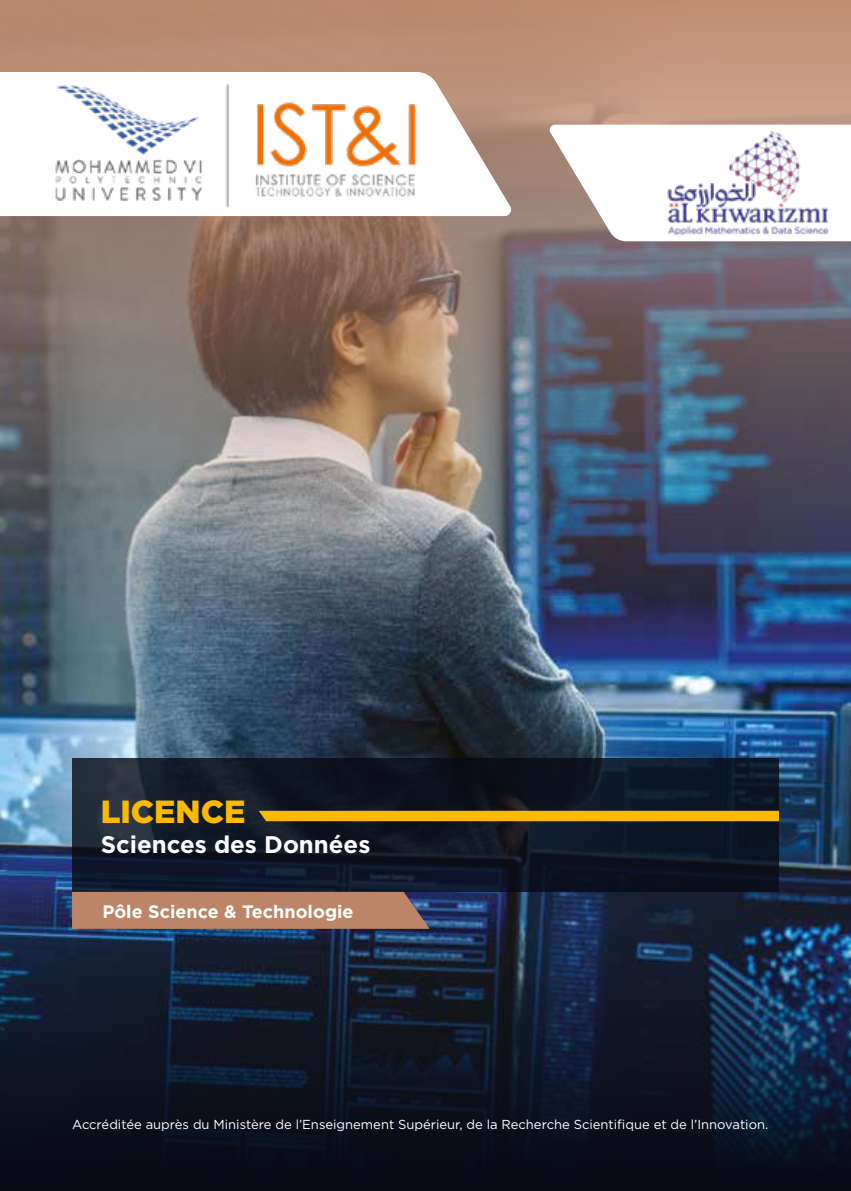
<style>
.page{position:relative;width:851px;height:1191px;background:#fff}
.page>*{position:absolute;margin:0;border:0;box-sizing:border-box;transform-origin:0 0}
.t1{font:900 32px "Gotham";color:#fbba00}
.t2{font:700 24px "Gotham";color:#fff}
.t3{font:700 18px "Gotham";color:#fff}
.t4{font:13px "Gotham";color:#fff}
</style>
<div class="page">
<img style="left:0;top:724px;width:850px;height:204px">
<svg style="left:0;top:928px;width:850px;height:263px;background:#101b2e"></svg>
<img style="left:0;top:0;width:850px;height:724px">
<svg style="left:0;top:72px;width:512px;height:144px"></svg>
<svg style="left:72px;top:758px;width:706px;height:133px;background:#101827"></svg>
<div style="left:259px;top:811px;width:519px;height:10px;background:#fbba00"></div>
<div style="left:72px;top:891px;width:357px;height:37px;background:#bd8567"></div>
<img style="left:49px;top:80px;width:367px;height:130px">
<svg style="left:548px;top:125px;width:87px;height:116px"></svg>
<img style="left:635px;top:88px;width:215px;height:168px">
<h1 class="t1" style="left:101px;top:790px;width:146px">LICENCE</h1>
<h2 class="t2" style="left:101px;top:828px;width:271px">Sciences des Données</h2>
<h3 class="t3" style="left:102px;top:899px;width:253px">Pôle Science &amp; Technologie</h3>
<p class="t4" style="left:72px;top:1116px;width:697px">Accréditée auprès du Ministère de ’l Enseignement Supérieur, de la Recherche Scientifique et de ’l Innovation.</p>
</div>
